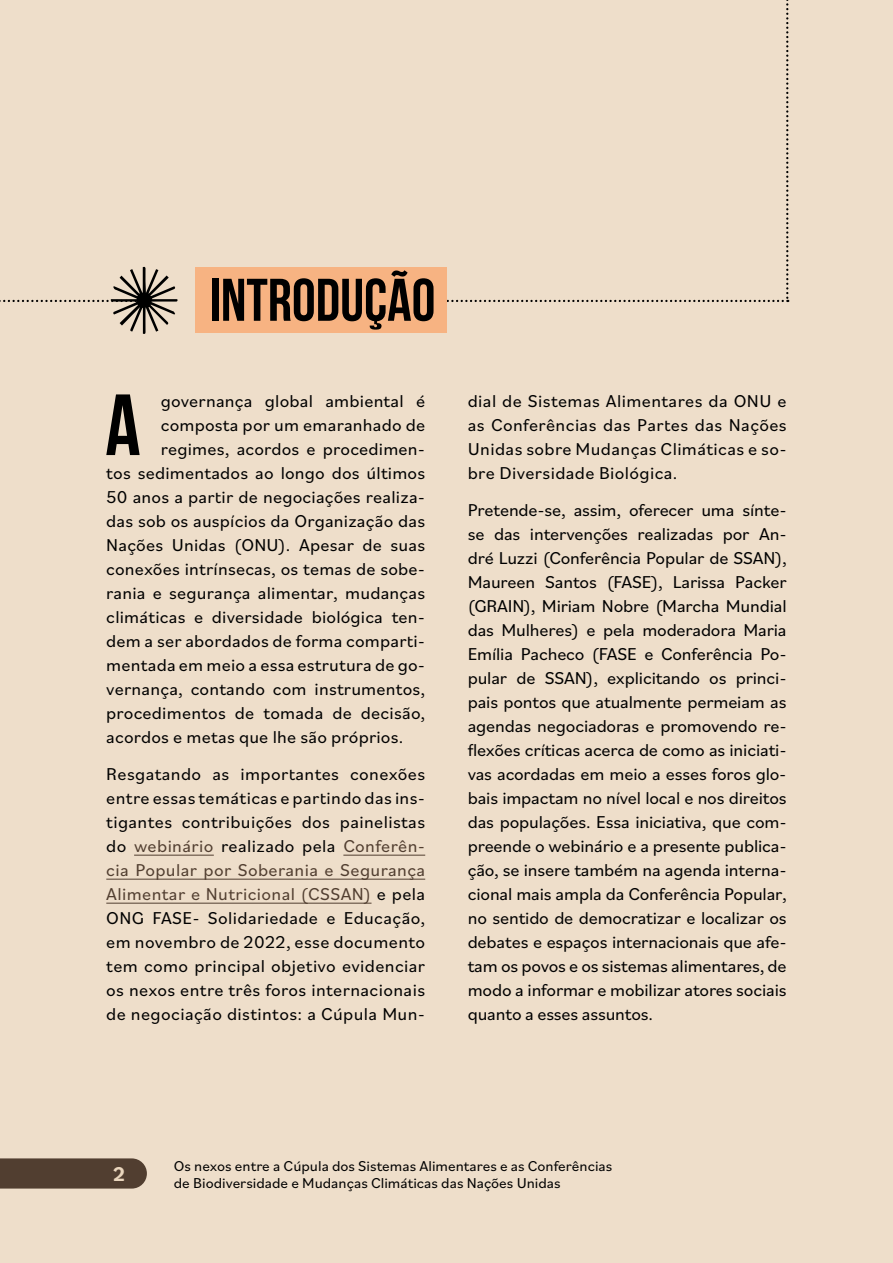
<style>
.page{position:relative;width:893px;height:1263px;background:#eedeca}
.page>*{position:absolute;margin:0;border:0;box-sizing:border-box;transform-origin:0 0}
.t1{font:700 86.55px "Bebas Neue";color:#000}
.t2{font:700 60px "Bebas Neue";color:#000}
.t3{font:700 21px "Bilo";color:#ead6bd}
.t4{font:18px/24px "Bilo";letter-spacing:.01em;color:#000;text-align:justify}
.t5{font:15px/17.2px "Bilo";color:#000}
.s1{color:#513e30}
</style>
<div class="page">
<div style="left:0;top:1158px;width:147px;height:30px;background:#513e30"></div>
<svg style="left:445px;top:0;width:343px;height:302px"></svg>
<div style="left:196px;top:268px;width:251px;height:65px;background:#f7b382"></div>
<hr style="left:134px;top:855px;width:80px;height:1px;background:#513e30">
<hr style="left:343px;top:855px;width:82px;height:1px;background:#513e30">
<hr style="left:106px;top:879px;width:319px;height:1px;background:#513e30">
<hr style="left:106px;top:903px;width:265px;height:1px;background:#513e30">
<svg style="left:0;top:266px;width:178px;height:68px"></svg>
<h2 class="t2" style="left:209px;top:267px;width:227px">INTRODUÇÃO</h2>
<h1 class="t1" style="left:105px;top:378px;width:37px">A</h1>
<p class="t4" style="left:161px;top:388px;width:266px">governança global ambiental é</p>
<p class="t4" style="left:161px;top:412px;width:266px">composta por um emaranhado de</p>
<p class="t4" style="left:161px;top:436px;width:266px">regimes, acordos e procedimen-</p>
<p class="t4" style="left:106px;top:460px;width:320px">tos sedimentados ao longo dos últimos</p>
<p class="t4" style="left:106px;top:484px;width:320px">50 anos a partir de negociações realiza-</p>
<p class="t4" style="left:106px;top:508px;width:320px">das sob os auspícios da Organização das</p>
<p class="t4" style="left:106px;top:532px;width:320px">Nações Unidas (ONU). Apesar de suas</p>
<p class="t4" style="left:106px;top:556px;width:320px">conexões intrínsecas, os temas de sobe-</p>
<p class="t4" style="left:106px;top:580px;width:320px">rania e segurança alimentar, mudanças</p>
<p class="t4" style="left:106px;top:604px;width:320px">climáticas e diversidade biológica ten-</p>
<p class="t4" style="left:106px;top:628px;width:320px">dem a ser abordados de forma comparti-</p>
<p class="t4" style="left:106px;top:652px;width:320px">mentada em meio a essa estrutura de go-</p>
<p class="t4" style="left:106px;top:676px;width:320px">vernança, contando com instrumentos,</p>
<p class="t4" style="left:106px;top:700px;width:320px">procedimentos de tomada de decisão,</p>
<p class="t4" style="left:106px;top:724px;width:299px">acordos e metas que lhe são próprios.</p>
<p class="t4" style="left:106px;top:761px;width:320px">Resgatando as importantes conexões entre essas temáticas e partindo das ins&shy;tigantes contribuições dos painelistas do <span class="s1">webinário</span> realizado pela <span class="s1">Conferên&shy;cia Popular por Soberania e Segurança Alimentar e Nutricional (CSSAN)</span> e pela ONG FASE- Solidariedade e Educação, em novembro de 2022, esse documento tem como principal objetivo evidenciar os nexos entre três foros internacionais de negociação distintos: a Cúpula Mun-</p>
<p class="t4" style="left:468px;top:388px;width:320px">dial de Sistemas Alimentares da ONU e as Conferências das Partes das Nações Unidas sobre Mudanças Climáticas e so&shy;bre Diversidade Biológica.</p>
<p class="t4" style="left:468px;top:497px;width:320px">Pretende-se, assim, oferecer uma sínte&shy;se das intervenções realizadas por An&shy;dré Luzzi (Conferência Popular de SSAN), Maureen Santos (FASE), Larissa Packer (GRAIN), Miriam Nobre (Marcha Mundial das Mulheres) e pela moderadora Maria Emília Pacheco (FASE e Conferência Po&shy;pular de SSAN), explicitando os princi&shy;pais pontos que atualmente permeiam as agendas negociadoras e promovendo re&shy;flexões críticas acerca de como as iniciati&shy;vas acordadas em meio a esses foros glo&shy;bais impactam no nível local e nos direitos das populações. Essa iniciativa, que com&shy;preende o webinário e a presente publica&shy;ção, se insere também na agenda interna&shy;cional mais ampla da Conferência Popular, no sentido de democratizar e localizar os debates e espaços internacionais que afe&shy;tam os povos e os sistemas alimentares, de modo a informar e mobilizar atores sociais quanto a esses assuntos.</p>
<p class="t3" style="left:113px;top:1159px;width:14px">2</p>
<p class="t5" style="left:174px;top:1156px;width:440px">Os nexos entre a Cúpula dos Sistemas Alimentares e as Conferências de Biodiversidade e Mudanças Climáticas das Nações Unidas</p>
</div>
